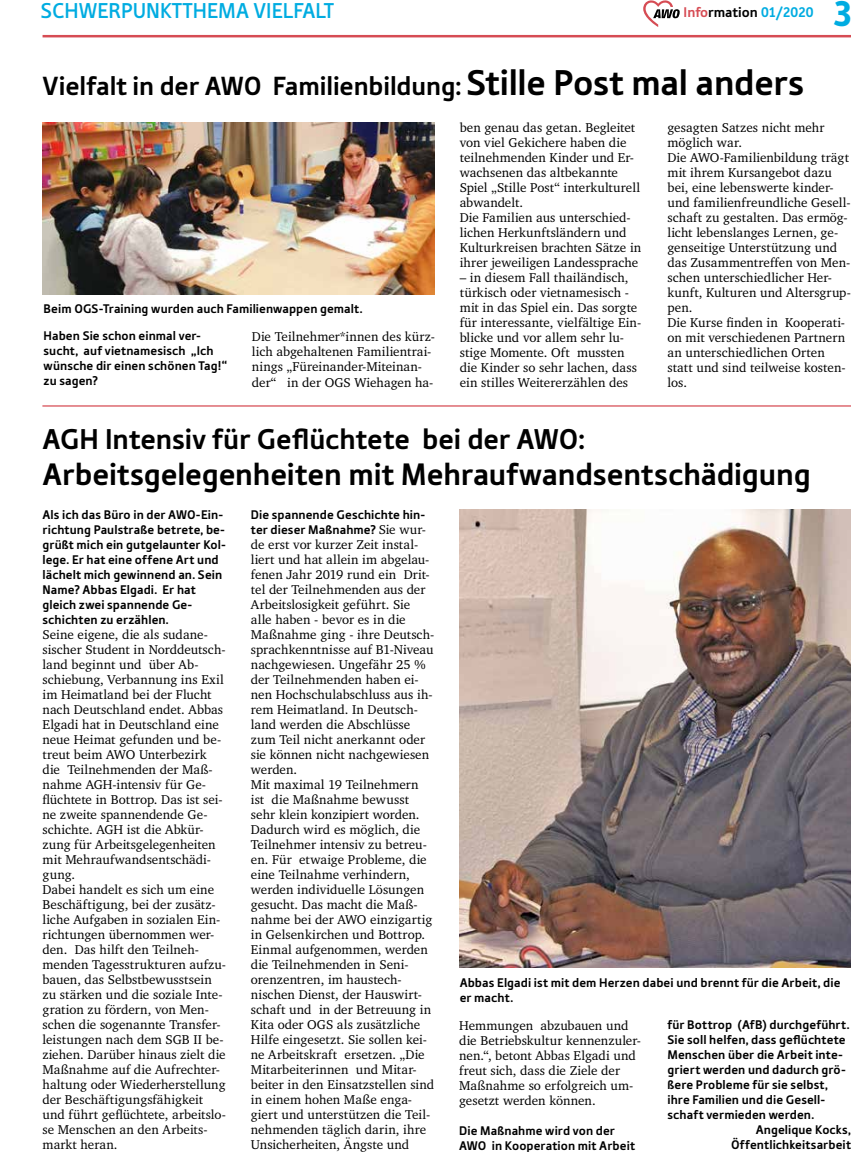
<style>
.page{position:relative;width:851px;height:1152px;background:#fff}
.page>*{position:absolute;margin:0;border:0;box-sizing:border-box;transform-origin:0 0}
.t1{font:900 37.5px "Tabula ITC Std";color:#00ace1}
.t2{font:700 32.5px "Tabula ITC Std";letter-spacing:-.005em;color:#000}
.t3{font:700 30px "Tabula ITC Std";letter-spacing:-.005em;color:#000}
.t4{font:700 27.5px "Tabula ITC Std";letter-spacing:-.005em;color:#000}
.t5{font:500 22.5px "Tabula ITC Std";color:#00ace1}
.t6{font:700 14.75px "Tabula ITC Std";color:#000}
.t7{font:13.12px/15px "Charter BT";letter-spacing:.005em;color:#000}
.t8{font:700 13.12px/15px "Tabula ITC Std";letter-spacing:.005em;color:#000}
.s1{color:#d64c54}
.s2{color:#00ace1}
.s3{font-size:37.5px}
.s4{font-family:"Charter BT";font-weight:400}
</style>
<div class="page">
<svg style="left:643px;top:0;width:36px;height:27px"></svg>
<hr style="left:43px;top:35px;width:807px;height:2px;background:#d64c54">
<img style="left:459px;top:510px;width:391px;height:457px">
<img style="left:43px;top:122px;width:391px;height:172px">
<hr style="left:42px;top:405px;width:808px;height:1px;background:#d64c54">
<h3 class="t5" style="left:41px;top:-3px;width:295px">SCHWERPUNKTTHEMA VIELFALT</h3>
<p class="t6" style="left:683px;top:3px;width:132px"><span class="s1">Info</span>rmation <span class="s2">01/2020</span></p>
<h1 class="t1" style="left:833px;top:-9px;width:21px">3</h1>
<h3 class="t4" style="left:43px;top:70px;width:763px">Vielfalt in der AWO Familienbildung: <span class="s3">Stille Post mal anders</span></h3>
<p class="t8" style="left:44px;top:295px;width:320px;line-height:27.2px">Beim OGS-Training wurden auch Familienwappen gemalt.<br>Haben Sie schon einmal ver-</p>
<p class="t8" style="left:44px;top:343px;width:185px">sucht, auf vietnamesisch „Ich wünsche dir einen schönen Tag!“ zu sagen?</p>
<p class="t7" style="left:252px;top:329px;width:184px">Die Teilnehmer*innen des kürz&shy;lich abgehaltenen Familientrai&shy;nings „Füreinander-Miteinan&shy;der“ in der OGS Wiehagen ha-</p>
<p class="t7" style="left:459px;top:120px;width:183px">ben genau das getan. Begleitet von viel Gekichere haben die teilnehmenden Kinder und Er&shy;wachsenen das altbekannte<br>Spiel „Stille Post“ interkulturell abwandelt.<br>Die Familien aus unterschied&shy;lichen Herkunftsländern und<br>Kulturkreisen brachten Sätze in ihrer jeweiligen Landessprache</p>
<p class="t7" style="left:459px;top:270px;width:183px">– in diesem Fall thailändisch, türkisch oder vietnamesisch - mit in das Spiel ein. Das sorgte für interessante, vielfältige Ein&shy;blicke und vor allem sehr lu&shy;stige Momente. Oft mussten die Kinder so sehr lachen, dass ein stilles Weitererzählen des</p>
<p class="t7" style="left:667px;top:120px;width:185px">gesagten Satzes nicht mehr möglich war.<br>Die AWO-Familienbildung trägt mit ihrem Kursangebot dazu bei, eine lebenswerte kinder&shy;und familienfreundliche Gesell&shy;schaft zu gestalten. Das ermög&shy;licht lebenslanges Lernen, ge&shy;genseitige Unterstützung und das Zusammentreffen von Men&shy;schen unterschiedlicher Her&shy;kunft, Kulturen und Altersgrup&shy;pen.<br>Die Kurse finden in Kooperati&shy;on mit verschiedenen Partnern an unterschiedlichen Orten statt und sind teilweise kosten&shy;los.</p>
<h3 class="t3" style="left:43px;top:421px;width:543px">AGH Intensiv für Geflüchtete bei der AWO:</h3>
<h2 class="t2" style="left:43px;top:455px;width:769px">Arbeitsgelegenheiten mit Mehraufwandsentschädigung</h2>
<p class="t8" style="left:43px;top:507px;width:185px">Als ich das Büro in der AWO-Ein&shy;richtung Paulstraße betrete, be&shy;grüßt mich ein gutgelaunter Kol&shy;lege. Er hat eine offene Art und lächelt mich gewinnend an. Sein<br>Name? Abbas Elgadi. Er hat gleich zwei spannende Ge&shy;schichten zu erzählen.</p>
<p class="t7" style="left:43px;top:627px;width:185px">Seine eigene, die als sudane&shy;sischer Student in Norddeutsch&shy;land beginnt und über Ab&shy;schiebung, Verbannung ins Exil im Heimatland bei der Flucht nach Deutschland endet. Abbas<br>Elgadi hat in Deutschland eine neue Heimat gefunden und be&shy;treut beim AWO Unterbezirk die Teilnehmenden der Maß&shy;nahme AGH-intensiv für Ge&shy;flüchtete in Bottrop. Das ist sei&shy;ne zweite spannendende Ge&shy;schichte. AGH ist die Abkür&shy;zung für Arbeitsgelegenheiten mit Mehraufwandsentschädi&shy;gung.<br>Dabei handelt es sich um eine<br>Beschäftigung, bei der zusätz&shy;liche Aufgaben in sozialen Ein&shy;richtungen übernommen wer&shy;den. Das hilft den Teilneh&shy;menden Tagesstrukturen aufzu&shy;bauen, das Selbstbewusstsein zu stärken und die soziale Inte&shy;gration zu fördern, von Men&shy;schen die sogenannte Transfer&shy;leistungen nach dem SGB II be&shy;ziehen. Darüber hinaus zielt die<br>Maßnahme auf die Aufrechter&shy;haltung oder Wiederherstellung der Beschäftigungsfähigkeit und führt geflüchtete, arbeitslo&shy;se Menschen an den Arbeits&shy;markt heran.</p>
<p class="t8" style="left:251px;top:507px;width:177px">Die spannende Geschichte hin&shy;ter dieser Maßnahme? <span class="s4">Sie wur-</span></p>
<p class="t7" style="left:251px;top:537px;width:185px">de erst vor kurzer Zeit instal&shy;liert und hat allein im abgelau&shy;fenen Jahr 2019 rund ein Drit&shy;tel der Teilnehmenden aus der<br>Arbeitslosigkeit geführt. Sie alle haben - bevor es in die<br>Maßnahme ging - ihre Deutsch&shy;sprachkenntnisse auf B1-Niveau nachgewiesen. Ungefähr 25 % der Teilnehmenden haben ei&shy;nen Hochschulabschluss aus ih&shy;rem Heimatland. In Deutsch&shy;land werden die Abschlüsse zum Teil nicht anerkannt oder sie können nicht nachgewiesen werden.<br>Mit maximal 19 Teilnehmern ist die Maßnahme bewusst sehr klein konzipiert worden.<br>Dadurch wird es möglich, die<br>Teilnehmer intensiv zu betreu&shy;en. Für etwaige Probleme, die eine Teilnahme verhindern, werden individuelle Lösungen gesucht. Das macht die Maß&shy;nahme bei der AWO einzigartig in Gelsenkirchen und Bottrop.<br>Einmal aufgenommen, werden die Teilnehmenden in Seni&shy;orenzentren, im haustech&shy;nischen Dienst, der Hauswirt&shy;schaft und in der Betreuung in<br>Kita oder OGS als zusätzliche<br>Hilfe eingesetzt. Sie sollen kei&shy;ne Arbeitskraft ersetzen. „Die<br>Mitarbeiterinnen und Mitar&shy;beiter in den Einsatzstellen sind in einem hohen Maße enga&shy;giert und unterstützen die Teil&shy;nehmenden täglich darin, ihre<br>Unsicherheiten, Ängste und</p>
<p class="t8" style="left:459px;top:975px;width:382px">Abbas Elgadi ist mit dem Herzen dabei und brennt für die Arbeit, die er macht.</p>
<p class="t7" style="left:459px;top:1017px;width:183px">Hemmungen abzubauen und die Betriebskultur kennenzuler&shy;nen.“, betont Abbas Elgadi und freut sich, dass die Ziele der<br>Maßnahme so erfolgreich um&shy;gesetzt werden können.</p>
<p class="t8" style="left:459px;top:1122px;width:177px">Die Maßnahme wird von der<br>AWO in Kooperation mit Arbeit</p>
<p class="t8" style="left:667px;top:1016px;width:183px">für Bottrop (AfB) durchgeführt.</p>
<p class="t8" style="left:667px;top:1031px;width:180px">Sie soll helfen, dass geflüchtete</p>
<p class="t8" style="left:667px;top:1046px;width:177px">Menschen über die Arbeit inte-</p>
<p class="t8" style="left:667px;top:1061px;width:180px">griert werden und dadurch grö-</p>
<p class="t8" style="left:667px;top:1076px;width:162px">ßere Probleme für sie selbst,</p>
<p class="t8" style="left:667px;top:1091px;width:159px">ihre Familien und die Gesell-</p>
<p class="t8" style="left:667px;top:1106px;width:148px">schaft vermieden werden.</p>
<p class="t8" style="left:755px;top:1121px;width:97px">Angelique Kocks,</p>
<p class="t8" style="left:731px;top:1136px;width:121px">Öffentlichkeitsarbeit</p>
</div>
